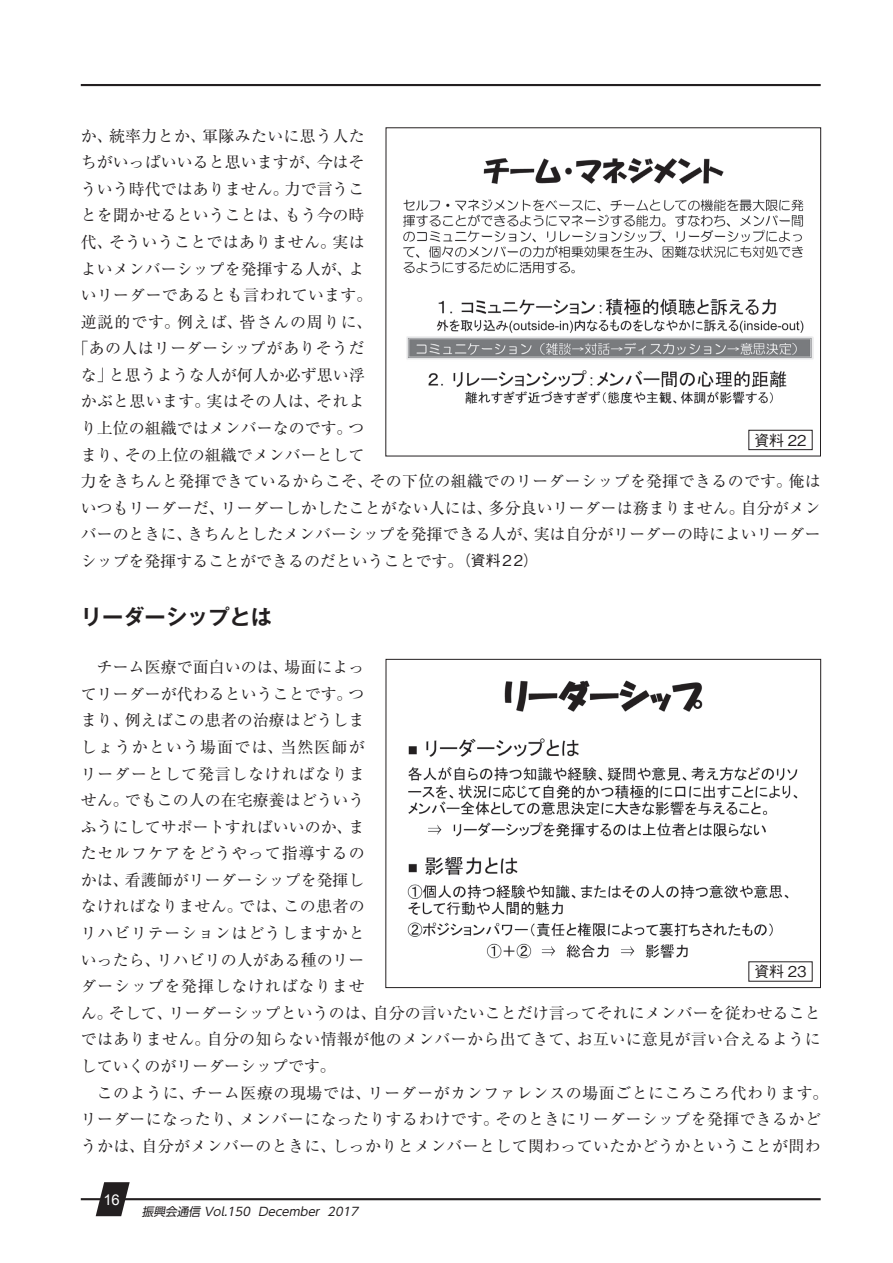
<style>
.page{position:relative;width:893px;height:1263px;background:#fff}
.page>*{position:absolute;margin:0;border:0;box-sizing:border-box;transform-origin:0 0}
.t1{font:700 21.3px "Gothic MB101 Pro De";color:#231f20}
.t2{font:15.9px/26.5px "Ryumin Pro";letter-spacing:.02em;color:#231f20}
.t3{font:15.9px "Ryumin Pro";color:#231f20}
.t4{font:15.9px "Ryumin Pro";letter-spacing:.055em;color:#231f20}
.t5{font:500 14.85px "Gothic BBB Pro";color:#231f20}
.t6{font:14.85px "Arial";color:#fff}
.t7{font:italic 11.7px "UD Shin Go Pro";color:#231f20}
.s1{font-family:"Gothic BBB Pro";font-weight:500;font-size:14.85px}
</style>
<div class="page">
<hr style="left:81px;top:84px;width:740px;height:2px;background:#231f20">
<hr style="left:81px;top:1198px;width:740px;height:2px;background:#231f20">
<svg style="left:96px;top:1182px;width:34px;height:34px"></svg>
<img style="left:403px;top:158px;width:411px;height:293px">
<div style="left:749px;top:430px;width:63px;height:20px;background:#fff"></div>
<div style="left:749px;top:430px;width:63px;height:20px;border:1px solid #231f20"></div>
<img style="left:407px;top:680px;width:406px;height:302px">
<div style="left:386px;top:659px;width:435px;height:329px;border:1px solid #231f20"></div>
<div style="left:749px;top:962px;width:63px;height:19px;background:#fff"></div>
<p class="t2" style="left:81px;top:121px;width:285px">か、統率力とか、軍隊みたいに思う人た</p>
<p class="t2" style="left:81px;top:148px;width:285px">ちがいっぱいいると思いますが、今はそ</p>
<p class="t2" style="left:81px;top:174px;width:285px">ういう時代ではありません。力で言うこ</p>
<p class="t2" style="left:81px;top:201px;width:285px">とを聞かせるということは、もう今の時</p>
<p class="t2" style="left:81px;top:228px;width:285px">代、そういうことではありません。実は</p>
<p class="t2" style="left:81px;top:254px;width:285px">よいメンバーシップを発揮する人が、よ</p>
<p class="t2" style="left:81px;top:281px;width:293px">いリーダーであるとも言われています。</p>
<p class="t4" style="left:81px;top:309px;width:293px">逆説的です。例えば、皆さんの周りに、</p>
<p class="t2" style="left:73px;top:334px;width:293px">「あの人はリーダーシップがありそうだ</p>
<p class="t2" style="left:81px;top:361px;width:285px">な」と思うような人が何人か必ず思い浮</p>
<p class="t2" style="left:81px;top:387px;width:285px">かぶと思います。実はその人は、それよ</p>
<p class="t2" style="left:81px;top:414px;width:285px">り上位の組織ではメンバーなのです。つ</p>
<p class="t2" style="left:81px;top:440px;width:285px">まり、その上位の組織でメンバーとして</p>
<p class="t2" style="left:81px;top:467px;width:741px">力をきちんと発揮できているからこそ、その下位の組織でのリーダーシップを発揮できるのです。俺は</p>
<p class="t2" style="left:81px;top:493px;width:741px">いつもリーダーだ、リーダーしかしたことがない人には、多分良いリーダーは務まりません。自分がメン</p>
<p class="t3" style="left:81px;top:522px;width:741px">バーのときに、きちんとしたメンバーシップを発揮できる人が、実は自分がリーダーの時によいリーダー</p>
<p class="t3" style="left:81px;top:548px;width:459px">シップを発揮することができるのだということです。<span class="s1">（資料22）</span></p>
<h1 class="t1" style="left:81px;top:599px;width:193px">リーダーシップとは</h1>
<p class="t2" style="left:81px;top:653px;width:741px;text-indent:16px">チーム医療で面白いのは、場面によっ<br>てリーダーが代わるということです。つ<br>まり、例えばこの患者の治療はどうしま<br>しょうかという場面では、当然医師が<br>リーダーとして発言しなければなりま<br>せん。でもこの人の在宅療養はどういう<br>ふうにしてサポートすればいいのか、ま<br>たセルフケアをどうやって指導するの<br>かは、看護師がリーダーシップを発揮し<br>なければなりません。では、この患者の<br>リハビリテーションはどうしますかと<br>いったら、リハビリの人がある種のリー<br>ダーシップを発揮しなければなりませ<br>ん。そして、リーダーシップというのは、自分の言いたいことだけ言ってそれにメンバーを従わせることではありません。自分の知らない情報が他のメンバーから出てきて、お互いに意見が言い合えるようにしていくのがリーダーシップです。</p>
<p class="t2" style="left:81px;top:1078px;width:749px;text-indent:16px">このように、チーム医療の現場では、リーダーがカンファレンスの場面ごとにころころ代わります。リーダーになったり、メンバーになったりするわけです。そのときにリーダーシップを発揮できるかどうかは、自分がメンバーのときに、しっかりとメンバーとして関わっていたかどうかということが問わ</p>
<p class="t5" style="left:754px;top:428px;width:54px">資料 22</p>
<p class="t5" style="left:754px;top:960px;width:54px">資料 23</p>
<p class="t6" style="left:103px;top:1189px;width:18px">16</p>
<p class="t7" style="left:142px;top:1202px;width:221px">振興会通信 Vol.150 December 2017</p>
</div>
